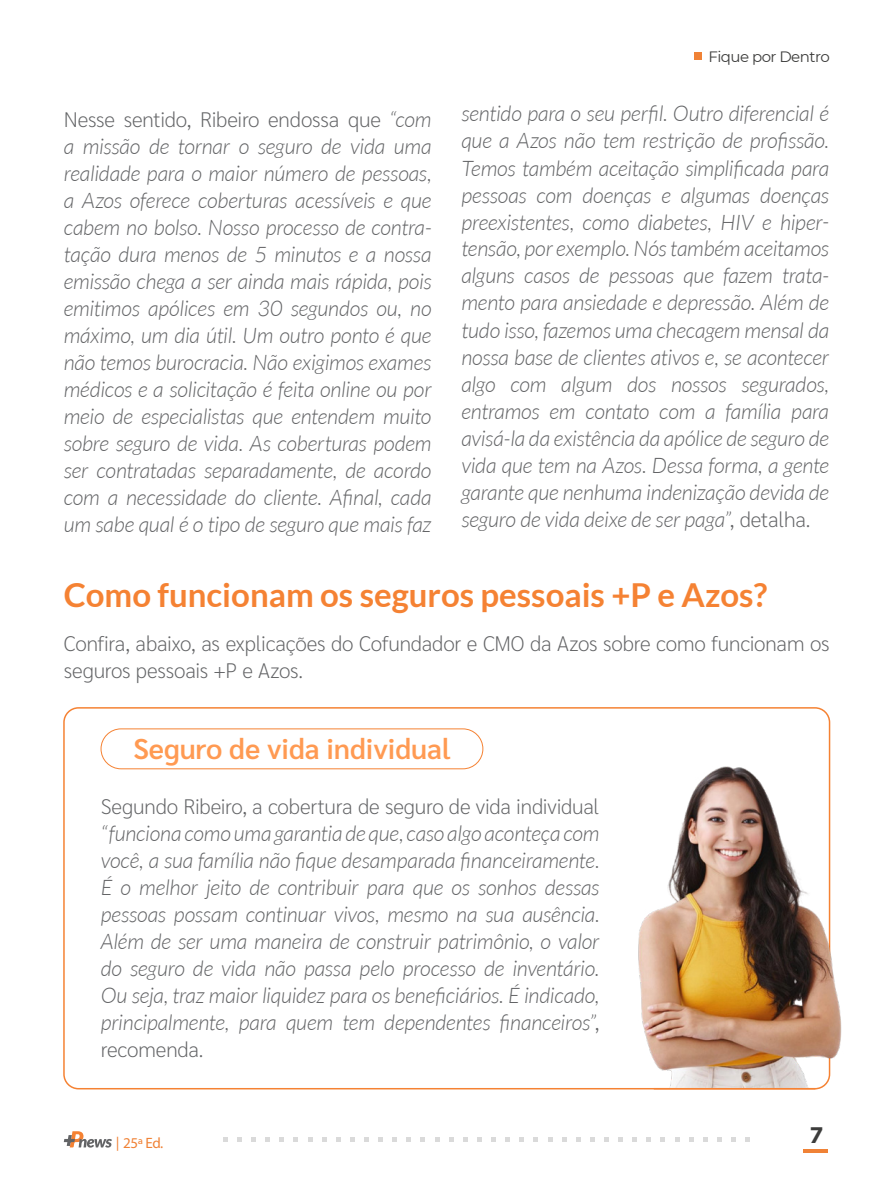
<style>
.page{position:relative;width:893px;height:1191px;background:#fff}
.page>*{position:absolute;margin:0;border:0;box-sizing:border-box;transform-origin:0 0}
.t1{font:700 33px "Lato";color:#f58233}
.t2{font:600 28.5px "Sarabun";color:#ff9a52}
.t3{font:700 22.5px "Gotham";color:#3c3c3b}
.t4{font:italic 300 21.45px/27px "Lato";letter-spacing:-.01em;color:#636466;text-align:justify}
.t5{font:200 21px/27px "Sarabun";letter-spacing:-.01em;color:#636466}
.t6{font:15px "Montserrat";letter-spacing:-.035em;color:#3c3c3b}
.t7{font:15px "Myriad Pro";color:#f08236}
.s1{font-family:"Lato";font-weight:300;font-style:italic;font-size:21.45px}
.s2{font-family:"Sarabun";font-weight:200;font-style:normal;font-size:21px}
.s3{font-family:"Montserrat"}
</style>
<div class="page">
<div style="left:694px;top:52px;width:8px;height:8px;background:#f08236"></div>
<svg style="left:803px;top:1149px;width:24px;height:3px"></svg>
<svg style="left:223px;top:1137px;width:5px;height:4px"></svg>
<svg style="left:505px;top:1137px;width:5px;height:4px"></svg>
<svg style="left:364px;top:1137px;width:5px;height:4px"></svg>
<svg style="left:647px;top:1137px;width:4px;height:4px"></svg>
<svg style="left:294px;top:1137px;width:4px;height:4px"></svg>
<svg style="left:576px;top:1137px;width:4px;height:4px"></svg>
<svg style="left:435px;top:1137px;width:4px;height:4px"></svg>
<svg style="left:717px;top:1137px;width:4px;height:4px"></svg>
<svg style="left:237px;top:1137px;width:5px;height:4px"></svg>
<svg style="left:520px;top:1137px;width:4px;height:4px"></svg>
<svg style="left:378px;top:1137px;width:5px;height:4px"></svg>
<svg style="left:661px;top:1137px;width:4px;height:4px"></svg>
<svg style="left:308px;top:1137px;width:4px;height:4px"></svg>
<svg style="left:590px;top:1137px;width:4px;height:4px"></svg>
<svg style="left:449px;top:1137px;width:4px;height:4px"></svg>
<svg style="left:731px;top:1137px;width:5px;height:4px"></svg>
<svg style="left:251px;top:1137px;width:5px;height:4px"></svg>
<svg style="left:534px;top:1137px;width:4px;height:4px"></svg>
<svg style="left:393px;top:1137px;width:4px;height:4px"></svg>
<svg style="left:675px;top:1137px;width:4px;height:4px"></svg>
<svg style="left:322px;top:1137px;width:4px;height:4px"></svg>
<svg style="left:604px;top:1137px;width:5px;height:4px"></svg>
<svg style="left:463px;top:1137px;width:4px;height:4px"></svg>
<svg style="left:745px;top:1137px;width:5px;height:4px"></svg>
<svg style="left:266px;top:1137px;width:4px;height:4px"></svg>
<svg style="left:548px;top:1137px;width:4px;height:4px"></svg>
<svg style="left:407px;top:1137px;width:4px;height:4px"></svg>
<svg style="left:689px;top:1137px;width:4px;height:4px"></svg>
<svg style="left:336px;top:1137px;width:4px;height:4px"></svg>
<svg style="left:618px;top:1137px;width:5px;height:4px"></svg>
<svg style="left:477px;top:1137px;width:5px;height:4px"></svg>
<svg style="left:280px;top:1137px;width:4px;height:4px"></svg>
<svg style="left:562px;top:1137px;width:4px;height:4px"></svg>
<svg style="left:421px;top:1137px;width:4px;height:4px"></svg>
<svg style="left:703px;top:1137px;width:4px;height:4px"></svg>
<svg style="left:350px;top:1137px;width:5px;height:4px"></svg>
<svg style="left:632px;top:1137px;width:5px;height:4px"></svg>
<svg style="left:491px;top:1137px;width:5px;height:4px"></svg>
<svg style="left:64px;top:1131px;width:48px;height:16px"></svg>
<div style="left:101px;top:728px;width:382px;height:41px;border:1px solid #f58233;border-radius:20px"></div>
<img style="left:628px;top:749px;width:214px;height:340px">
<hr style="left:654px;top:1088px;width:161px;height:1px;background:#f58233">
<p class="t5" style="left:64px;top:106px;width:369px">Nesse sentido, Ribeiro endossa que <span class="s1">“com</span></p>
<p class="t4" style="left:64px;top:133px;width:369px">a missão de tornar o seguro de vida uma realidade para o maior número de pessoas, a Azos oferece coberturas acessíveis e que cabem no bolso. Nosso processo de contra&shy;tação dura menos de 5 minutos e a nossa emissão chega a ser ainda mais rápida, pois emitimos apólices em 30 segundos ou, no máximo, um dia útil. Um outro ponto é que não temos burocracia. Não exigimos exames médicos e a solicitação é feita online ou por meio de especialistas que entendem muito sobre seguro de vida. As coberturas podem ser contratadas separadamente, de acordo com a necessidade do cliente. Afinal, cada um sabe qual é o tipo de seguro que mais faz</p>
<p class="t6" style="left:709px;top:46px;width:123px">Fique por Dentro</p>
<p class="t4" style="left:461px;top:101px;width:369px">sentido para o seu perfil. Outro diferencial é que a Azos não tem restrição de profissão.<br>Temos também aceitação simplificada para pessoas com doenças e algumas doenças preexistentes, como diabetes, HIV e hiper&shy;tensão, por exemplo. Nós também aceitamos alguns casos de pessoas que fazem trata&shy;mento para ansiedade e depressão. Além de tudo isso, fazemos uma checagem mensal da nossa base de clientes ativos e, se acontecer algo com algum dos nossos segurados, entramos em contato com a família para avisá-la da existência da apólice de seguro de vida que tem na Azos. Dessa forma, a gente garante que nenhuma indenização devida de seguro de vida deixe de ser paga”<span class="s2">, detalha.</span></p>
<h1 class="t1" style="left:64px;top:576px;width:705px">Como funcionam os seguros pessoais +P e Azos?</h1>
<p class="t5" style="left:64px;top:630px;width:767px">Confira, abaixo, as explicações do Cofundador e CMO da Azos sobre como funcionam os seguros pessoais +P e Azos.</p>
<h2 class="t2" style="left:133px;top:733px;width:319px">Seguro de vida individual</h2>
<p class="t5" style="left:101px;top:793px;width:500px">Segundo Ribeiro, a cobertura de seguro de vida individual</p>
<p class="t4" style="left:101px;top:820px;width:500px">“funciona como uma garantia de que, caso algo aconteça com você, a sua família não fique desamparada financeiramente.<br>É o melhor jeito de contribuir para que os sonhos dessas pessoas possam continuar vivos, mesmo na sua ausência.<br>Além de ser uma maneira de construir patrimônio, o valor do seguro de vida não passa pelo processo de inventário.<br>Ou seja, traz maior liquidez para os beneficiários. É indicado, principalmente, para quem tem dependentes financeiros”<span class="s2">,</span></p>
<p class="t5" style="left:101px;top:1036px;width:104px">recomenda.</p>
<p class="t7" style="left:116px;top:1133px;width:49px"><span class="s3">|</span> 25ª Ed.</p>
<p class="t3" style="left:809px;top:1121px;width:15px">7</p>
</div>
